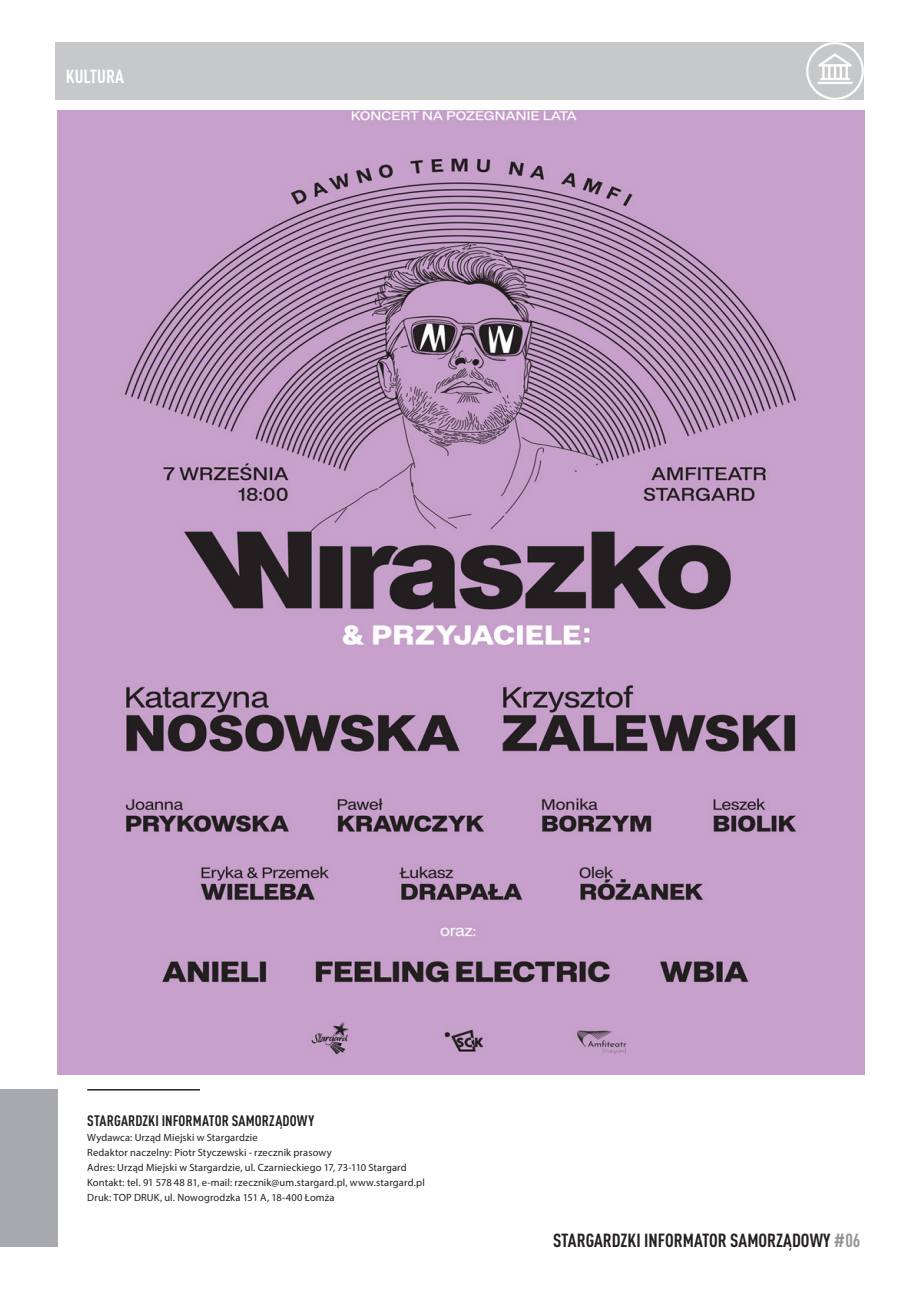
<style>
.page{position:relative;width:919px;height:1289px;background:#fff}
.page>*{position:absolute;margin:0;border:0;box-sizing:border-box;transform-origin:0 0}
.t1{font:700 condensed 18.75px "DIN Pro";color:#231f20}
.t2{font:700 condensed 18.75px "DIN Pro";color:#fff}
.t3{font:700 condensed 15px "DIN Pro";letter-spacing:.01em;color:#231f20}
.t4{font:10.5px "Myriad Pro";letter-spacing:.01em;color:#231f20}
.s1{color:#939598}
</style>
<div class="page">
<div style="left:55px;top:43px;width:808px;height:57px;background:#c7c8ca"></div>
<div style="left:0;top:1089px;width:57px;height:157px;background:#a8a9ad"></div>
<hr style="left:87px;top:1089px;width:113px;height:1px;background:#231f20">
<img style="left:806px;top:43px;width:57px;height:57px">
<img style="left:57px;top:111px;width:807px;height:963px">
<p class="t2" style="left:66px;top:62px;width:59px">KULTURA</p>
<p class="t3" style="left:87px;top:1109px;width:228px">STARGARDZKI INFORMATOR SAMORZĄDOWY</p>
<p class="t4" style="left:87px;top:1131px;width:172px">Wydawca: Urząd Miejski w Stargardzie</p>
<p class="t4" style="left:87px;top:1146px;width:246px">Redaktor naczelny: Piotr Styczewski - rzecznik prasowy</p>
<p class="t4" style="left:87px;top:1161px;width:321px">Adres: Urząd Miejski w Stargardzie, ul. Czarnieckiego 17, 73-110 Stargard</p>
<p class="t4" style="left:87px;top:1176px;width:339px">Kontakt: tel. 91 578 48 81, e-mail: rzecznik@um.stargard.pl, www.stargard.pl</p>
<p class="t4" style="left:87px;top:1191px;width:249px">Druk: TOP DRUK, ul. Nowogrodzka 151 A, 18-400 Łomża</p>
<h1 class="t1" style="left:553px;top:1225px;width:309px">STARGARDZKI INFORMATOR SAMORZĄDOWY <span class="s1">#06</span></h1>
</div>
